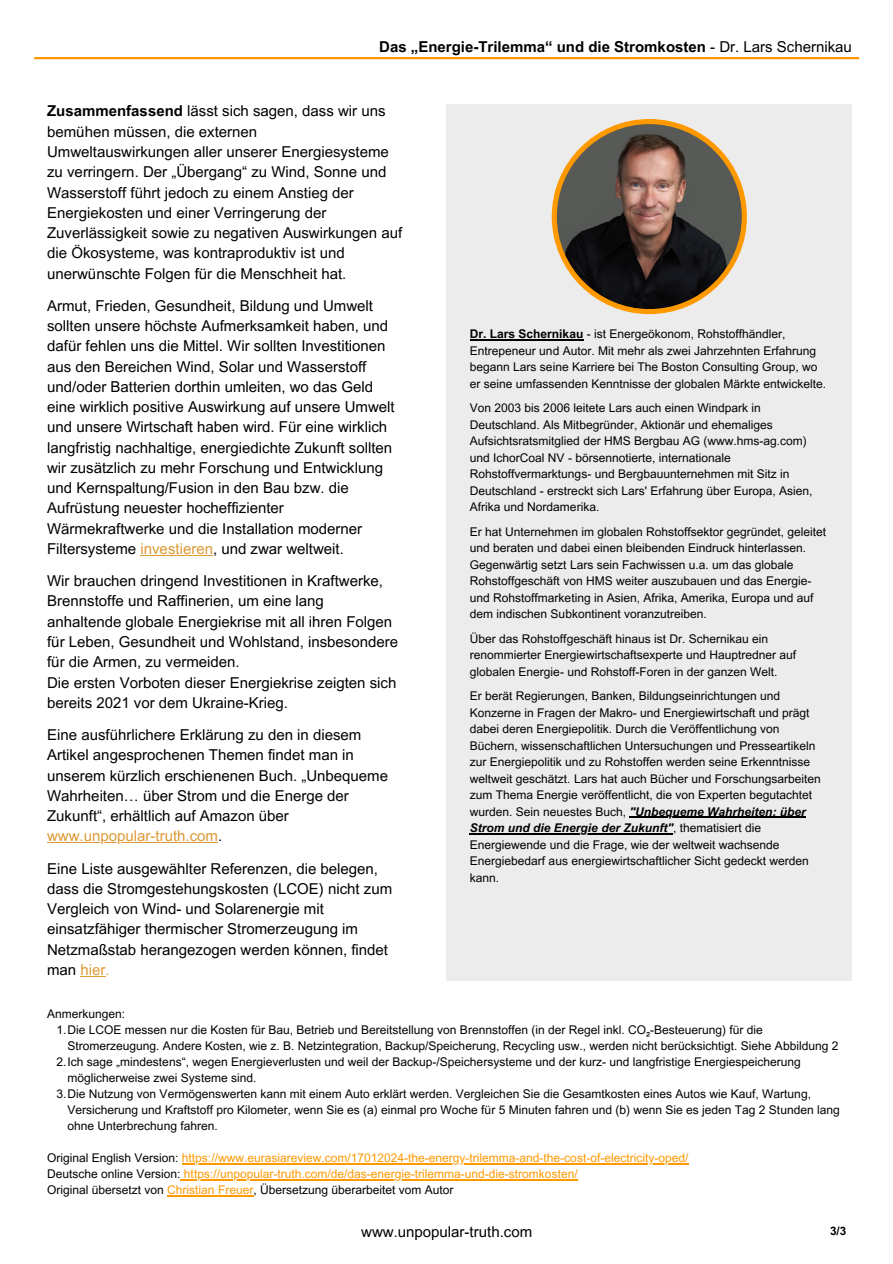
<style>
.page{position:relative;width:893px;height:1264px;background:#fff}
.page>*{position:absolute;margin:0;border:0;box-sizing:border-box;transform-origin:0 0}
.t1{font:15px/20.2px "Arial MT Pro";color:#000}
.t2{font:700 15px "Arial MT Pro";color:#000}
.t3{font:12px/16.5px "Arial MT Pro";color:#000}
.t4{font:12px "Arial MT Pro";color:#f90}
.t5{font:700 11.7px "Arial MT Pro";color:#000}
.s1{font-weight:400}
.s2{font-weight:700}
.s3{color:#d93}
.s4{font-weight:700;font-style:italic}
.s5{color:#000}
.s6{color:#f90}
</style>
<div class="page">
<hr style="left:34px;top:57px;width:825px;height:2px;background:#f90">
<div style="left:446px;top:104px;width:405px;height:876px;background:#ececec"></div>
<svg style="left:551px;top:119px;width:195px;height:195px;background:#f3980f"></svg>
<img style="left:557px;top:124px;width:184px;height:185px;border-radius:50%">
<hr style="left:140px;top:554px;width:73px;height:1px;background:#d93">
<hr style="left:47px;top:842px;width:171px;height:1px;background:#d93">
<hr style="left:182px;top:1163px;width:506px;height:1px;background:#f90">
<hr style="left:181px;top:1179px;width:396px;height:1px;background:#f90">
<hr style="left:167px;top:1195px;width:86px;height:1px;background:#f90">
<hr style="left:470px;top:339px;width:113px;height:1px;background:#000">
<hr style="left:629px;top:816px;width:176px;height:1px;background:#000">
<hr style="left:470px;top:833px;width:203px;height:1px;background:#000">
<p class="t2" style="left:379px;top:41px;width:474px">Das „Energie-Trilemma“ und die Stromkosten <span class="s1">- Dr. Lars Schernikau</span></p>
<h1 class="t1" style="left:47px;top:103px;width:356px"><span class="s2">Zusammenfassend</span> lässt sich sagen, dass wir uns bemühen müssen, die externen Umweltauswirkungen aller unserer Energiesysteme zu verringern. Der „Übergang“ zu Wind, Sonne und Wasserstoff führt jedoch zu einem Anstieg der Energiekosten und einer Verringerung der Zuverlässigkeit sowie zu negativen Auswirkungen auf die Ökosysteme, was kontraproduktiv ist und unerwünschte Folgen für die Menschheit hat.</h1>
<h1 class="t1" style="left:47px;top:297px;width:349px">Armut, Frieden, Gesundheit, Bildung und Umwelt sollten unsere höchste Aufmerksamkeit haben, und dafür fehlen uns die Mittel. Wir sollten Investitionen aus den Bereichen Wind, Solar und Wasserstoff und/oder Batterien dorthin umleiten, wo das Geld eine wirklich positive Auswirkung auf unsere Umwelt und unsere Wirtschaft haben wird. Für eine wirklich langfristig nachhaltige, energiedichte Zukunft sollten wir zusätzlich zu mehr Forschung und Entwicklung und Kernspaltung/Fusion in den Bau bzw. die Aufrüstung neuester hocheffizienter Wärmekraftwerke und die Installation moderner Filtersysteme <span class="s3">investieren</span>, und zwar weltweit.</h1>
<h1 class="t1" style="left:47px;top:572px;width:352px">Wir brauchen dringend Investitionen in Kraftwerke, Brennstoffe und Raffinerien, um eine lang anhaltende globale Energiekrise mit all ihren Folgen für Leben, Gesundheit und Wohlstand, insbesondere für die Armen, zu vermeiden.<br>Die ersten Vorboten dieser Energiekrise zeigten sich bereits 2021 vor dem Ukraine-Krieg.</h1>
<h1 class="t1" style="left:47px;top:726px;width:342px">Eine ausführlichere Erklärung zu den in diesem Artikel angesprochenen Themen findet man in unserem kürzlich erschienenen Buch. „Unbequeme Wahrheiten… über Strom und die Energe der Zukunft“, erhältlich auf Amazon über</h1>
<h1 class="t1" style="left:47px;top:821px;width:332px;line-height:32.2px"><span class="s3">www.unpopular-truth.com</span>.<br>Eine Liste ausgewählter Referenzen, die belegen,</h1>
<h1 class="t1" style="left:47px;top:880px;width:346px">dass die Stromgestehungskosten (LCOE) nicht zum Vergleich von Wind- und Solarenergie mit einsatzfähiger thermischer Stromerzeugung im Netzmaßstab herangezogen werden können, findet man <span class="s3">hier.</span></h1>
<p class="t3" style="left:470px;top:327px;width:358px"><span class="s2">Dr. Lars Schernikau</span> - ist Energeökonom, Rohstoffhändler, Entrepeneur und Autor. Mit mehr als zwei Jahrzehnten Erfahrung begann Lars seine Karriere bei The Boston Consulting Group, wo er seine umfassenden Kenntnisse der globalen Märkte entwickelte.</p>
<p class="t3" style="left:470px;top:401px;width:344px">Von 2003 bis 2006 leitete Lars auch einen Windpark in Deutschland. Als Mitbegründer, Aktionär und ehemaliges Aufsichtsratsmitglied der HMS Bergbau AG (www.hms-ag.com) und IchorCoal NV - börsennotierte, internationale Rohstoffvermarktungs- und Bergbauunternehmen mit Sitz in Deutschland - erstreckt sich Lars' Erfahrung über Europa, Asien, Afrika und Nordamerika.</p>
<h1 class="t3" style="left:470px;top:524px;width:358px">Er hat Unternehmen im globalen Rohstoffsektor gegründet, geleitet und beraten und dabei einen bleibenden Eindruck hinterlassen.<br>Gegenwärtig setzt Lars sein Fachwissen u.a. um das globale Rohstoffgeschäft von HMS weiter auszubauen und das Energie&shy;und Rohstoffmarketing in Asien, Afrika, Amerika, Europa und auf dem indischen Subkontinent voranzutreiben.</h1>
<h2 class="t3" style="left:470px;top:631px;width:328px">Über das Rohstoffgeschäft hinaus ist Dr. Schernikau ein renommierter Energiewirtschaftsexperte und Hauptredner auf globalen Energie- und Rohstoff-Foren in der ganzen Welt.</h2>
<p class="t3" style="left:470px;top:689px;width:352px">Er berät Regierungen, Banken, Bildungseinrichtungen und Konzerne in Fragen der Makro- und Energiewirtschaft und prägt dabei deren Energiepolitik. Durch die Veröffentlichung von Büchern, wissenschaftlichen Untersuchungen und Presseartikeln zur Energiepolitik und zu Rohstoffen werden seine Erkenntnisse weltweit geschätzt. Lars hat auch Bücher und Forschungsarbeiten zum Thema Energie veröffentlicht, die von Experten begutachtet wurden. Sein neuestes Buch, <span class="s4">"Unbequeme Wahrheiten: über Strom und die Energie der Zukunft"</span>, thematisiert die Energiewende und die Frage, wie der weltweit wachsende Energiebedarf aus energiewirtschaftlicher Sicht gedeckt werden kann.</p>
<p class="t3" style="left:47px;top:1007px;width:80px">Anmerkungen:</p>
<p class="t3" style="left:68px;top:1023px;width:772px;line-height:16px;text-indent:-11px">1.Die LCOE messen nur die Kosten für Bau, Betrieb und Bereitstellung von Brennstoffen (in der Regel inkl. CO₂-Besteuerung) für die<br>Stromerzeugung. Andere Kosten, wie z. B. Netzintegration, Backup/Speicherung, Recycling usw., werden nicht berücksichtigt. Siehe Abbildung 2</p>
<p class="t3" style="left:68px;top:1055px;width:734px;line-height:16px;text-indent:-11px">2.Ich sage „mindestens“, wegen Energieverlusten und weil der Backup-/Speichersysteme und der kurz- und langfristige Energiespeicherung möglicherweise zwei Systeme sind.</p>
<p class="t3" style="left:68px;top:1087px;width:773px;line-height:16px;text-indent:-11px">3.Die Nutzung von Vermögenswerten kann mit einem Auto erklärt werden. Vergleichen Sie die Gesamtkosten eines Autos wie Kauf, Wartung,<br>Versicherung und Kraftstoff pro Kilometer, wenn Sie es (a) einmal pro Woche für 5 Minuten fahren und (b) wenn Sie es jeden Tag 2 Stunden lang ohne Unterbrechung fahren.</p>
<p class="t4" style="left:47px;top:1153px;width:642px"><span class="s5">Original English Version:</span> https://www.eurasiareview.com/17012024-the-energy-trilemma-and-the-cost-of-electricity-oped/</p>
<p class="t4" style="left:47px;top:1169px;width:532px"><span class="s5">Deutsche online Version:</span> https://unpopular-truth.com/de/das-energie-trilemma-und-die-stromkosten/</p>
<p class="t3" style="left:47px;top:1183px;width:408px">Original übersetzt von <span class="s6">Christian Freuer</span>, Übersetzung überarbeitet vom Autor</p>
<p class="t1" style="left:361px;top:1223px;width:172px">www.unpopular-truth.com</p>
<p class="t5" style="left:830px;top:1226px;width:18px">3/3</p>
</div>
